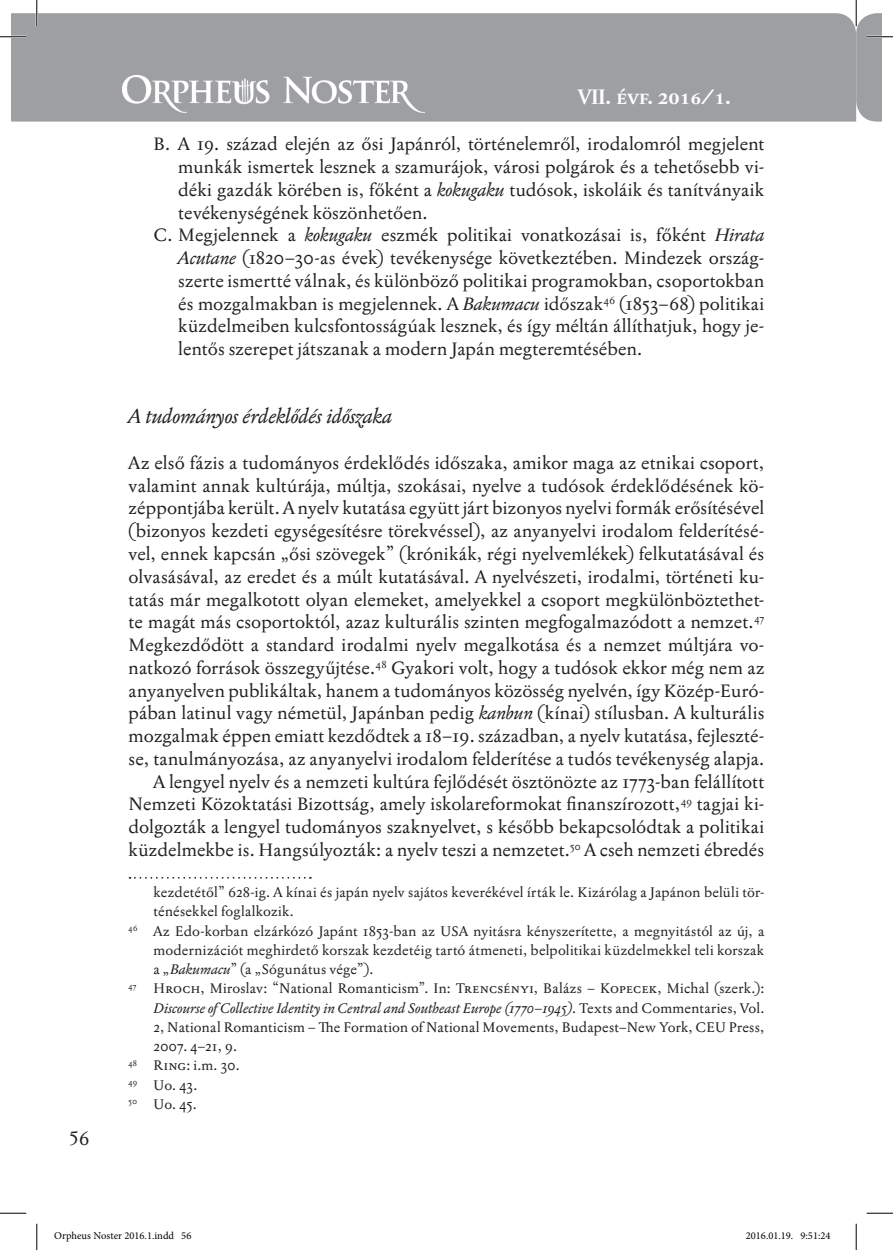
<style>
.page{position:relative;width:893px;height:1250px;background:#fff}
.page>*{position:absolute;margin:0;border:0;box-sizing:border-box;transform-origin:0 0}
.t1{font:700 21px "Jannon T Moderne Pro";color:#fff}
.cím_2{font:italic 20.12px "Jannon T Moderne Pro";color:#231f20}
.t2{font:19.25px "Jannon T Moderne Pro";color:#231f20}
.tompa{font:18.03px/22.8px "Jannon T Moderne Pro";color:#231f20;text-align:justify}
.felsorolás{font:18.03px/22.8px "Jannon T Moderne Pro";color:#231f20;text-align:justify}
.kenyér{font:18.03px/22.8px "Jannon T Moderne Pro";color:#231f20;text-align:justify}
.láb{font:14px/19.2px "Jannon T Moderne Pro";letter-spacing:.015em;color:#231f20;text-align:justify}
.kenyér-2{font:14px/19.2px "Jannon T Moderne Pro";letter-spacing:.01em;color:#231f20}
.t3{font:10.5px "Minion Pro";color:#000}
.s1{font-style:italic}
</style>
<div class="page">
<div style="left:12px;top:13px;width:843px;height:108px;background:#9d9fa2"></div>
<img style="left:122px;top:75px;width:302px;height:38px">
<svg style="left:129px;top:877px;width:182px;height:1px"></svg>
<hr style="left:0;top:36px;width:26px;height:2px;background:#fff">
<hr style="left:36px;top:0;width:2px;height:26px;background:#fff">
<hr style="left:854px;top:0;width:2px;height:26px;background:#fff">
<svg style="left:0;top:36px;width:26px;height:1px"></svg>
<svg style="left:0;top:1212px;width:26px;height:1px"></svg>
<svg style="left:866px;top:1212px;width:26px;height:1px"></svg>
<svg style="left:36px;top:0;width:1px;height:26px"></svg>
<svg style="left:36px;top:1223px;width:1px;height:26px"></svg>
<svg style="left:855px;top:0;width:37px;height:121px"></svg>
<svg style="left:855px;top:1223px;width:1px;height:26px"></svg>
<p class="t1" style="left:577px;top:83px;width:154px">VII. évf. 2016/1.</p>
<p class="felsorolás" style="left:178px;top:132px;width:587px;text-indent:-25px">B. A 19. század elején az ősi Japánról, történelemről, irodalomról megjelent munkák ismertek lesznek a szamurájok, városi polgárok és a tehetősebb vi&shy;déki gazdák körében is, főként a <span class="s1">kokugaku</span> tudósok, iskoláik és tanítványaik tevékenységének köszönhetően.</p>
<p class="felsorolás" style="left:178px;top:223px;width:587px;text-indent:-25px">C. Megjelennek a <span class="s1">kokugaku</span> eszmék politikai vonatkozásai is, főként <span class="s1">Hirata Acutane</span> (1820–30-as évek) tevékenysége következtében. Mindezek ország&shy;szerte ismertté válnak, és különböző politikai programokban, csoportokban és mozgalmakban is megjelennek. A <span class="s1">Bakumacu</span> időszak<sup>46</sup> (1853–68) politikai küzdelmeiben kulcsfontosságúak lesznek, és így méltán állíthatjuk, hogy je&shy;lentős szerepet játszanak a modern Japán megteremtésében.</p>
<p class="t2" style="left:69px;top:1126px;width:22px">56</p>
<p class="cím_2" style="left:129px;top:403px;width:265px">A tudományos érdeklődés időszaka</p>
<p class="tompa" style="left:129px;top:451px;width:637px">Az első fázis a tudományos érdeklődés időszaka, amikor maga az etnikai csoport, valamint annak kultúrája, múltja, szokásai, nyelve a tudósok érdeklődésének kö&shy;zéppontjába került. A nyelv kutatása együtt járt bizonyos nyelvi formák erősítésével (bizonyos kezdeti egységesítésre törekvéssel), az anyanyelvi irodalom felderítésé&shy;vel, ennek kapcsán „ősi szövegek” (krónikák, régi nyelvemlékek) felkutatásával és olvasásával, az eredet és a múlt kutatásával. A nyelvészeti, irodalmi, történeti ku&shy;tatás már megalkotott olyan elemeket, amelyekkel a csoport megkülönböztethet&shy;te magát más csoportoktól, azaz kulturális szinten megfogalmazódott a nemzet.<sup>47<br></sup>Megkezdődött a standard irodalmi nyelv megalkotása és a nemzet múltjára vo&shy;natkozó források összegyűjtése.<sup>48</sup> Gyakori volt, hogy a tudósok ekkor még nem az anyanyelven publikáltak, hanem a tudományos közösség nyelvén, így Közép-Euró&shy;pában latinul vagy németül, Japánban pedig <span class="s1">kanbun</span> (kínai) stílusban. A kulturális mozgalmak éppen emiatt kezdődtek a 18–19. században, a nyelv kutatása, fejleszté&shy;se, tanulmányozása, az anyanyelvi irodalom felderítése a tudós tevékenység alapja.</p>
<p class="kenyér" style="left:129px;top:769px;width:636px;text-indent:25px">A lengyel nyelv és a nemzeti kultúra fejlődését ösztönözte az 1773-ban felállított Nemzeti Közoktatási Bizottság, amely iskolareformokat finanszírozott,<sup>49</sup> tagjai ki&shy;dolgozták a lengyel tudományos szaknyelvet, s később bekapcsolódtak a politikai küzdelmekbe is. Hangsúlyozták: a nyelv teszi a nemzetet.<sup>50</sup> A cseh nemzeti ébredés</p>
<p class="kenyér-2" style="left:153px;top:882px;width:612px">kezdetétől” 628-ig. A kínai és japán nyelv sajátos keverékével írták le. Kizárólag a Japánon belüli tör&shy;ténésekkel foglalkozik.</p>
<p class="láb" style="left:153px;top:920px;width:612px;text-indent:-25px"><sup>46</sup> Az Edo-korban elzárkózó Japánt 1853-ban az USA nyitásra kényszerítette, a megnyitástól az új, a modernizációt meghirdető korszak kezdetéig tartó átmeneti, belpolitikai küzdelmekkel teli korszak a „<span class="s1">Bakumacu</span>” (a „Sógunátus vége”).</p>
<p class="láb" style="left:153px;top:978px;width:612px;text-indent:-25px"><sup>47</sup> Hroch, Miroslav: “National Romanticism”. In: Trencsényi, Balázs – Kopecek, Michal (szerk.):<br><span class="s1">Discourse of Collective Identity in Central and Southeast Europe (1770–1945).</span> Texts and Commentaries, Vol.<br>2, National Romanticism – The Formation of National Movements, Budapest–New York, CEU Press, 2007. 4–21, 9.</p>
<p class="láb" style="left:129px;top:1055px;width:113px"><sup>48</sup> Ring: i.m. 30.</p>
<p class="láb" style="left:129px;top:1074px;width:70px"><sup>49</sup> Uo. 43.</p>
<p class="láb" style="left:129px;top:1094px;width:70px"><sup>50</sup> Uo. 45.</p>
<p class="t3" style="left:54px;top:1228px;width:138px">Orpheus Noster 2016.1.indd 56</p>
<p class="t3" style="left:745px;top:1228px;width:86px">2016.01.19. 9:51:24</p>
</div>
